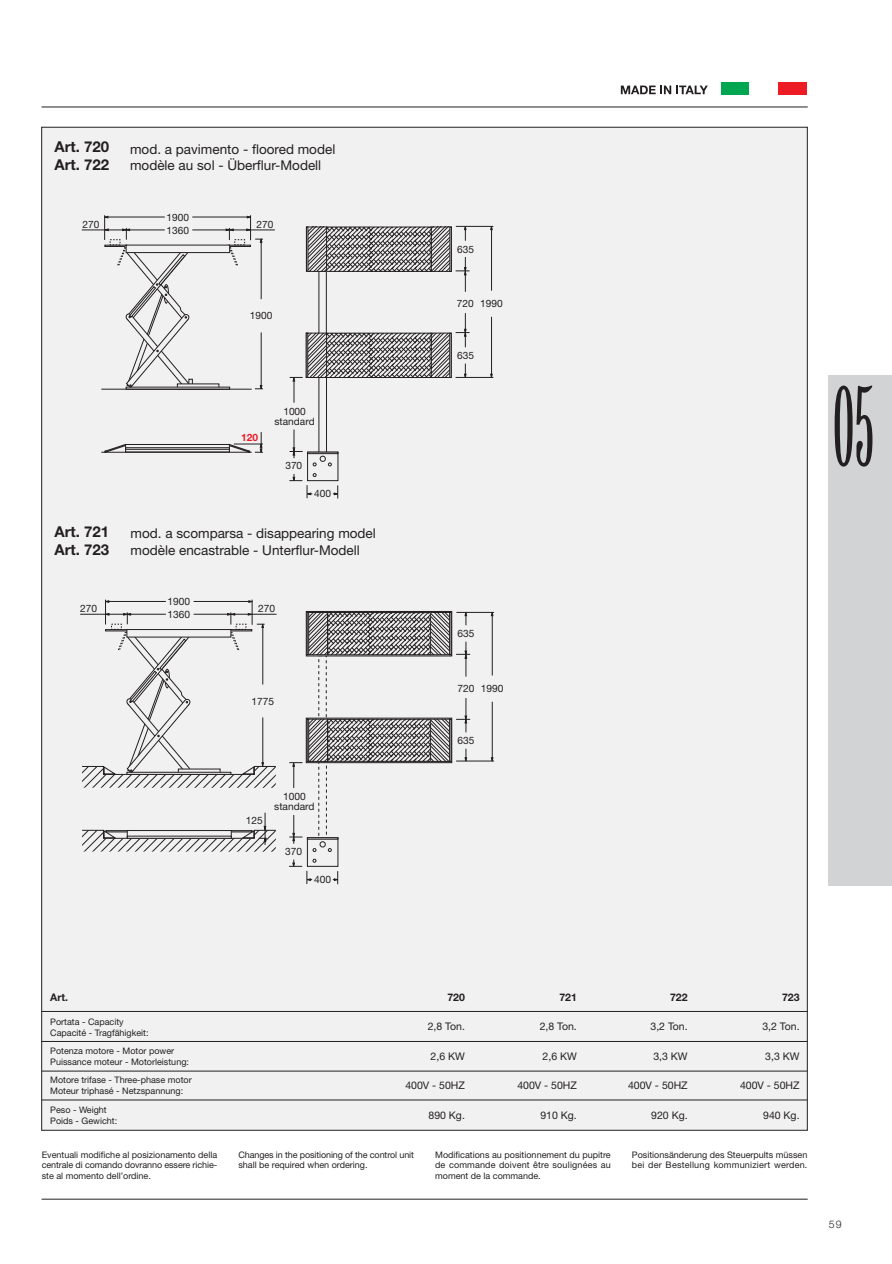
<style>
.page{position:relative;width:892px;height:1264px;background:#fff}
.page>*{position:absolute;margin:0;border:0;box-sizing:border-box;transform-origin:0 0}
.t1{font:108px "Willow";color:#231f20}
.t2{font:700 15px/18px "Helvetica Neue";color:#231f20}
.t3{font:13.5px/16.6px "Helvetica Neue";color:#231f20}
.t4{font:10.5px "Helvetica Neue";color:#231f20}
.t5{font:700 10.5px "Helvetica Neue";color:#231f20}
.t6{font:300 10.5px "Helvetica Neue";color:#231f20}
.t7{font:10.2px/10.2px "Helvetica Neue";color:#231f20;text-align:center}
.t8{font:700 10.2px "Helvetica Neue";color:#ed1c24}
.t9{font:9px/10.8px "Helvetica Neue";color:#231f20}
</style>
<div class="page">
<div style="left:828px;top:376px;width:63px;height:510px;background:#d1d3d4"></div>
<hr style="left:42px;top:107px;width:765px;height:1px;background:#231f20">
<hr style="left:42px;top:1199px;width:765px;height:1px;background:#231f20">
<div style="left:720px;top:82px;width:29px;height:12px;background:#00a650"></div>
<div style="left:778px;top:82px;width:29px;height:12px;background:#ed1c24"></div>
<svg style="left:620px;top:86px;width:87px;height:8px"></svg>
<div style="left:41px;top:127px;width:766px;height:1003px;background:#f1f1f2;border:1px solid #231f20"></div>
<hr style="left:42px;top:1071px;width:765px;height:1px;background:#231f20">
<hr style="left:42px;top:1100px;width:765px;height:1px;background:#231f20">
<hr style="left:42px;top:1011px;width:765px;height:1px;background:#231f20">
<hr style="left:42px;top:1041px;width:765px;height:1px;background:#231f20">
<hr style="left:82px;top:230px;width:83px;height:1px;background:#231f20">
<hr style="left:192px;top:230px;width:83px;height:1px;background:#231f20">
<hr style="left:107px;top:217px;width:58px;height:1px;background:#231f20">
<hr style="left:192px;top:217px;width:56px;height:1px;background:#231f20">
<svg style="left:255px;top:385px;width:8px;height:4px"></svg>
<svg style="left:246px;top:215px;width:17px;height:28px"></svg>
<hr style="left:261px;top:242px;width:1px;height:57px;background:#231f20">
<hr style="left:261px;top:332px;width:1px;height:54px;background:#231f20">
<svg style="left:104px;top:215px;width:5px;height:25px"></svg>
<div style="left:228px;top:245px;width:23px;height:2px;background:#f1f1f2;border:1px solid #231f20"></div>
<div style="left:104px;top:245px;width:23px;height:2px;background:#f1f1f2;border:1px solid #231f20"></div>
<svg style="left:226px;top:228px;width:12px;height:38px"></svg>
<div style="left:126px;top:245px;width:104px;height:8px;background:#f1f1f2;border:1px solid #231f20"></div>
<svg style="left:193px;top:383px;width:26px;height:4px"></svg>
<svg style="left:117px;top:228px;width:76px;height:160px"></svg>
<hr style="left:101px;top:389px;width:150px;height:1px;background:#231f20">
<div style="left:125px;top:444px;width:105px;height:8px;background:#f1f1f2;border:1px solid #231f20"></div>
<div style="left:125px;top:447px;width:105px;height:3px;background:#f1f1f2;border:1px solid #231f20"></div>
<svg style="left:104px;top:443px;width:23px;height:9px"></svg>
<hr style="left:101px;top:452px;width:150px;height:1px;background:#231f20">
<svg style="left:228px;top:432px;width:35px;height:21px"></svg>
<div style="left:318px;top:376px;width:9px;height:78px;background:#f1f1f2;border:1px solid #231f20"></div>
<div style="left:307px;top:452px;width:31px;height:29px;background:#f1f1f2;border:1px solid #231f20"></div>
<div style="left:307px;top:452px;width:31px;height:2px;background:#f1f1f2;border:1px solid #231f20"></div>
<svg style="left:313px;top:456px;width:18px;height:10px"></svg>
<svg style="left:318px;top:271px;width:8px;height:65px"></svg>
<hr style="left:456px;top:226px;width:37px;height:1px;background:#231f20">
<hr style="left:455px;top:377px;width:38px;height:1px;background:#231f20">
<hr style="left:491px;top:229px;width:1px;height:62px;background:#231f20">
<hr style="left:491px;top:317px;width:1px;height:58px;background:#231f20">
<hr style="left:465px;top:257px;width:1px;height:35px;background:#231f20">
<hr style="left:465px;top:313px;width:1px;height:34px;background:#231f20">
<svg style="left:289px;top:429px;width:13px;height:29px"></svg>
<svg style="left:333px;top:485px;width:5px;height:13px"></svg>
<svg style="left:289px;top:473px;width:27px;height:25px"></svg>
<svg style="left:306px;top:226px;width:163px;height:49px"></svg>
<div style="left:326px;top:227px;width:105px;height:45px;border:1px solid #231f20"></div>
<svg style="left:289px;top:329px;width:180px;height:74px"></svg>
<div style="left:326px;top:333px;width:105px;height:45px;border:1px solid #231f20"></div>
<hr style="left:265px;top:813px;width:1px;height:32px;background:#231f20">
<div style="left:307px;top:837px;width:31px;height:30px;background:#f1f1f2;border:1px solid #231f20"></div>
<div style="left:307px;top:837px;width:31px;height:2px;background:#f1f1f2;border:1px solid #231f20"></div>
<svg style="left:312px;top:841px;width:19px;height:11px"></svg>
<hr style="left:456px;top:612px;width:38px;height:1px;background:#231f20">
<hr style="left:456px;top:761px;width:38px;height:1px;background:#231f20">
<hr style="left:492px;top:615px;width:1px;height:60px;background:#231f20">
<hr style="left:492px;top:702px;width:1px;height:57px;background:#231f20">
<hr style="left:465px;top:642px;width:1px;height:34px;background:#231f20">
<hr style="left:465px;top:698px;width:1px;height:34px;background:#231f20">
<svg style="left:289px;top:815px;width:13px;height:29px"></svg>
<svg style="left:333px;top:871px;width:5px;height:13px"></svg>
<svg style="left:289px;top:859px;width:27px;height:25px"></svg>
<hr style="left:80px;top:614px;width:86px;height:1px;background:#231f20">
<svg style="left:81px;top:600px;width:195px;height:188px"></svg>
<svg style="left:82px;top:826px;width:194px;height:26px"></svg>
<div style="left:229px;top:830px;width:23px;height:2px;background:#f1f1f2;border:1px solid #231f20"></div>
<div style="left:105px;top:830px;width:23px;height:2px;background:#f1f1f2;border:1px solid #231f20"></div>
<svg style="left:127px;top:830px;width:104px;height:6px"></svg>
<div style="left:127px;top:836px;width:104px;height:3px;background:#f1f1f2;border:1px solid #231f20"></div>
<svg style="left:306px;top:611px;width:146px;height:45px"></svg>
<svg style="left:307px;top:612px;width:163px;height:47px"></svg>
<div style="left:327px;top:612px;width:103px;height:43px;border:1px solid #231f20"></div>
<svg style="left:289px;top:716px;width:181px;height:72px"></svg>
<div style="left:327px;top:719px;width:103px;height:43px;border:1px solid #231f20"></div>
<div style="left:111px;top:624px;width:11px;height:6px;border:1px dashed #231f20"></div>
<div style="left:236px;top:624px;width:10px;height:6px;border:1px dashed #231f20"></div>
<h2 class="t2" style="left:54px;top:139px;width:56px">Art. 720<br>Art. 722</h2>
<h3 class="t3" style="left:130px;top:142px;width:207px">mod. a pavimento - floored model modèle au sol - Überflur-Modell</h3>
<p class="t7" style="left:82px;top:220px;width:18px">270</p>
<p class="t7" style="left:166px;top:213px;width:24px">1900</p>
<p class="t7" style="left:166px;top:226px;width:24px">1360</p>
<p class="t7" style="left:256px;top:220px;width:18px">270</p>
<p class="t7" style="left:457px;top:245px;width:18px">635</p>
<p class="t7" style="left:457px;top:299px;width:18px">720</p>
<p class="t7" style="left:480px;top:299px;width:24px">1990</p>
<p class="t7" style="left:250px;top:311px;width:24px">1900</p>
<p class="t7" style="left:457px;top:351px;width:18px">635</p>
<p class="t8" style="left:241px;top:433px;width:18px">120</p>
<p class="t7" style="left:274px;top:407px;width:42px">1000 standard</p>
<p class="t7" style="left:285px;top:462px;width:18px">370</p>
<h1 class="t1" style="left:831px;top:386px;width:43px">05</h1>
<p class="t7" style="left:314px;top:489px;width:18px">400</p>
<h2 class="t2" style="left:54px;top:524px;width:56px">Art. 721<br>Art. 723</h2>
<h3 class="t3" style="left:130px;top:527px;width:247px">mod. a scomparsa - disappearing model modèle encastrable - Unterflur-Modell</h3>
<p class="t7" style="left:80px;top:604px;width:18px">270</p>
<p class="t7" style="left:167px;top:597px;width:24px">1900</p>
<p class="t7" style="left:167px;top:610px;width:24px">1360</p>
<p class="t7" style="left:258px;top:604px;width:18px">270</p>
<p class="t7" style="left:457px;top:629px;width:18px">635</p>
<p class="t7" style="left:457px;top:684px;width:18px">720</p>
<p class="t7" style="left:481px;top:684px;width:24px">1990</p>
<p class="t7" style="left:251px;top:697px;width:24px">1775</p>
<p class="t7" style="left:457px;top:736px;width:18px">635</p>
<p class="t7" style="left:274px;top:792px;width:42px">1000 standard</p>
<p class="t7" style="left:246px;top:816px;width:18px">125</p>
<p class="t7" style="left:285px;top:847px;width:18px">370</p>
<p class="t7" style="left:314px;top:875px;width:18px">400</p>
<p class="t5" style="left:50px;top:993px;width:19px">Art.</p>
<p class="t5" style="left:670px;top:993px;width:19px">722</p>
<p class="t4" style="left:650px;top:1023px;width:39px">3,2 Ton.</p>
<p class="t4" style="left:653px;top:1052px;width:36px">3,3 KW</p>
<p class="t4" style="left:628px;top:1082px;width:61px">400V - 50HZ</p>
<p class="t4" style="left:651px;top:1111px;width:38px">920 Kg.</p>
<p class="t9" style="left:42px;top:1150px;width:177px;text-align:justify">Eventuali modifiche al posizionamento della centrale di comando dovranno essere richie&shy;ste al momento dell’ordine.</p>
<p class="t9" style="left:238px;top:1150px;width:177px">Changes in the positioning of the control unit shall be required when ordering.</p>
<p class="t9" style="left:435px;top:1150px;width:177px;text-align:justify">Modifications au positionnement du pupitre de commande doivent être soulignées au moment de la commande.</p>
<p class="t9" style="left:631px;top:1150px;width:177px">Positionsänderung des Steuerpults müssen bei der Bestellung kommuniziert werden.</p>
<p class="t5" style="left:447px;top:993px;width:19px">720</p>
<p class="t4" style="left:427px;top:1023px;width:39px">2,8 Ton.</p>
<p class="t4" style="left:430px;top:1052px;width:36px">2,6 KW</p>
<p class="t4" style="left:405px;top:1082px;width:61px">400V - 50HZ</p>
<p class="t4" style="left:428px;top:1111px;width:38px">890 Kg.</p>
<p class="t5" style="left:559px;top:993px;width:19px">721</p>
<p class="t4" style="left:539px;top:1023px;width:39px">2,8 Ton.</p>
<p class="t4" style="left:542px;top:1052px;width:36px">2,6 KW</p>
<p class="t4" style="left:517px;top:1082px;width:61px">400V - 50HZ</p>
<p class="t4" style="left:540px;top:1111px;width:38px">910 Kg.</p>
<p class="t5" style="left:781px;top:993px;width:19px">723</p>
<p class="t4" style="left:762px;top:1023px;width:39px">3,2 Ton.</p>
<p class="t4" style="left:765px;top:1052px;width:36px">3,3 KW</p>
<p class="t4" style="left:739px;top:1082px;width:61px">400V - 50HZ</p>
<p class="t4" style="left:763px;top:1111px;width:38px">940 Kg.</p>
<p class="t9" style="left:50px;top:1017px;width:100px">Portata - Capacity<br>Capacité - Tragfähigkeit:</p>
<p class="t9" style="left:50px;top:1046px;width:140px">Potenza motore - Motor power<br>Puissance moteur - Motorleistung:</p>
<p class="t9" style="left:50px;top:1075px;width:143px">Motore trifase - Three-phase motor<br>Moteur triphasé - Netzspannung:</p>
<p class="t9" style="left:50px;top:1105px;width:68px">Peso - Weight<br>Poids - Gewicht:</p>
<p class="t6" style="left:828px;top:1220px;width:14px">59</p>
</div>
